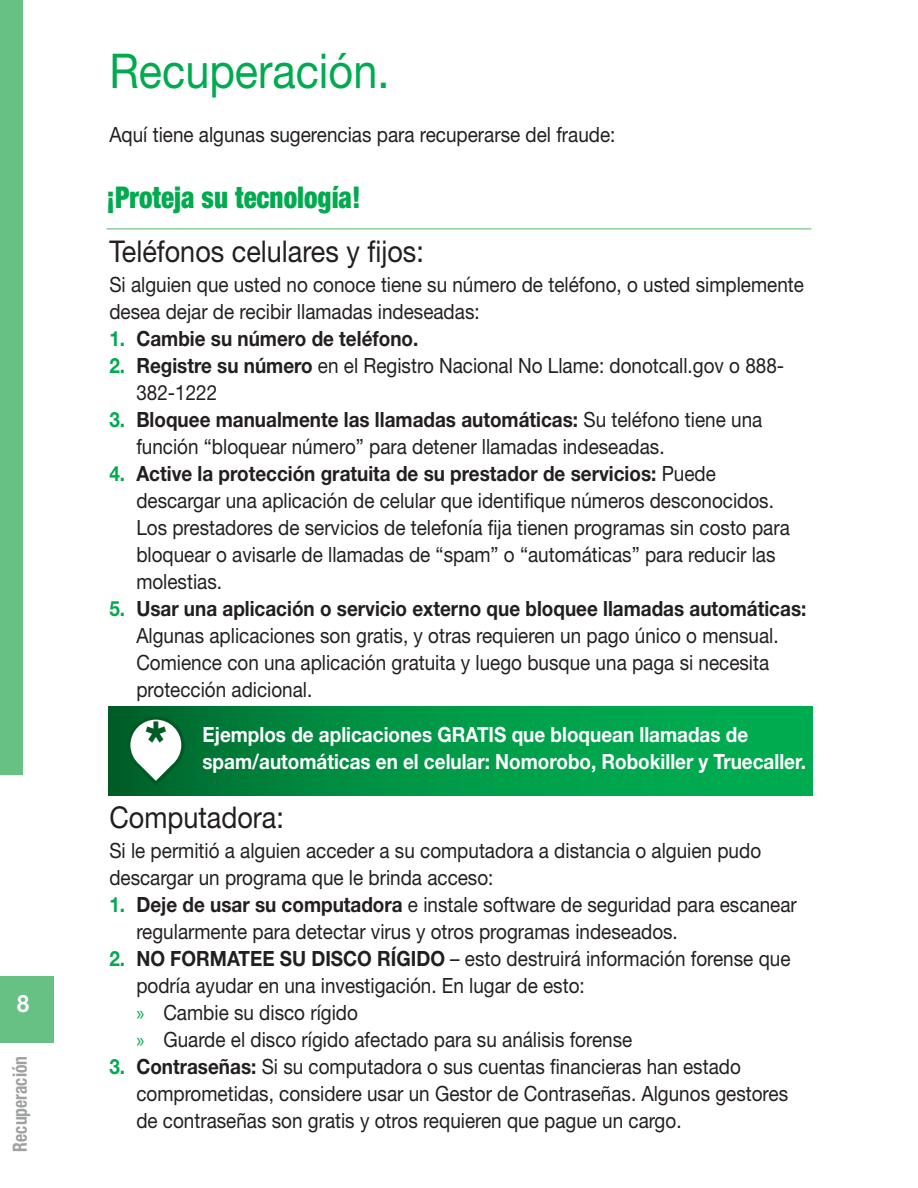
<style>
.page{position:relative;width:918px;height:1188px;background:#fff}
.page>*{position:absolute;margin:0;border:0;box-sizing:border-box;transform-origin:0 0}
.t1{font:900 condensed 54px "Helvetica Neue LT Std";color:#005a24;scale:.9 1}
.T5_32{font:48px "Helvetica Neue LT Std";color:#00aa4f;scale:.9 1}
.H1_20{font:30px "Helvetica Neue LT Std";color:#231f20;scale:.9 1}
.t2{font:900 condensed 30px "Helvetica Neue LT Std";color:#00aa4f;scale:.9 1}
.t3{font:700 24px "Helvetica Neue LT Std";color:#fff;scale:.9 1}
.Bullet_List{font:21px/27px "Helvetica Neue LT Std";color:#231f20;scale:.9 1}
.t4{font:700 21px "Helvetica Neue LT Std";color:#fff;scale:.9 1}
.t5{font:700 21px "Helvetica Neue LT Std";color:#231f20;scale:.9 1}
.t6{font:700 condensed 19.5px "Helvetica Neue LT Std";color:#9ea0a2;scale:.9 1}
.s1{color:#00aa4f}
.s2{font-weight:700;color:#00aa4f}
.s3{font-weight:700}
.s4{font-family:"Myriad Pro";color:#00aa4f}
</style>
<div class="page">
<div style="left:0;top:976px;width:54px;height:67px;background:#67c184"></div>
<div style="left:0;top:0;width:23px;height:775px;background:#67c184"></div>
<hr style="left:107px;top:228px;width:704px;height:2px;background:#8ccd9c">
<svg style="left:108px;top:706px;width:705px;height:90px;background:#009645"></svg>
<svg style="left:125px;top:715px;width:61px;height:73px"></svg>
<p class="t3" style="left:17px;top:988px;width:15px">8</p>
<p class="t6" style="left:8px;top:1152px;width:108px;rotate:-90deg">Recuperación</p>
<p class="T5_32" style="left:109px;top:43px;width:313px">Recuperación.</p>
<p class="Bullet_List" style="left:109px;top:121px;width:564px">Aquí tiene algunas sugerencias para recuperarse del fraude:</p>
<p class="t2" style="left:107px;top:179px;width:284px">¡Proteja su tecnología!</p>
<p class="H1_20" style="left:109px;top:234px;width:351px">Teléfonos celulares y fijos:</p>
<p class="Bullet_List" style="left:109px;top:271px;width:773px">Si alguien que usted no conoce tiene su número de teléfono, o usted simplemente desea dejar de recibir llamadas indeseadas:</p>
<p class="t5" style="left:109px;top:325px;width:345px"><span class="s1">1.</span> Cambie su número de teléfono.</p>
<p class="Bullet_List" style="left:136px;top:352px;width:721px;text-indent:-27px"><span class="s2">2.</span> <span class="s3">Registre su número</span> en el Registro Nacional No Llame: donotcall.gov o 888-<br>382-1222</p>
<p class="Bullet_List" style="left:136px;top:406px;width:697px;text-indent:-27px"><span class="s2">3.</span> <span class="s3">Bloquee manualmente las llamadas automáticas:</span> Su teléfono tiene una función “bloquear número” para detener llamadas indeseadas.</p>
<p class="Bullet_List" style="left:136px;top:460px;width:728px;text-indent:-27px"><span class="s2">4.</span> <span class="s3">Active la protección gratuita de su prestador de servicios:</span> Puede descargar una aplicación de celular que identifique números desconocidos.<br>Los prestadores de servicios de telefonía fija tienen programas sin costo para bloquear o avisarle de llamadas de “spam” o “automáticas” para reducir las molestias.</p>
<p class="Bullet_List" style="left:136px;top:595px;width:746px;text-indent:-27px"><span class="s2">5.</span> <span class="s3">Usar una aplicación o servicio externo que bloquee llamadas automáticas:<br></span>Algunas aplicaciones son gratis, y otras requieren un pago único o mensual.<br>Comience con una aplicación gratuita y luego busque una paga si necesita protección adicional.</p>
<p class="t4" style="left:202px;top:721px;width:608px">Ejemplos de aplicaciones GRATIS que bloquean llamadas de</p>
<p class="t1" style="left:146px;top:707px;width:23px">*</p>
<p class="t4" style="left:202px;top:748px;width:672px">spam/automáticas en el celular: Nomorobo, Robokiller y Truecaller.</p>
<p class="H1_20" style="left:109px;top:799px;width:195px">Computadora:</p>
<p class="Bullet_List" style="left:109px;top:836px;width:726px">Si le permitió a alguien acceder a su computadora a distancia o alguien pudo descargar un programa que le brinda acceso:</p>
<p class="Bullet_List" style="left:136px;top:890px;width:735px;text-indent:-27px"><span class="s2">1.</span> <span class="s3">Deje de usar su computadora</span> e instale software de seguridad para escanear regularmente para detectar virus y otros programas indeseados.</p>
<p class="Bullet_List" style="left:136px;top:944px;width:728px;text-indent:-27px"><span class="s2">2.</span> <span class="s3">NO FORMATEE SU DISCO RÍGIDO</span> – esto destruirá información forense que podría ayudar en una investigación. En lugar de esto:</p>
<p class="Bullet_List" style="left:136px;top:998px;width:248px"><span class="s4">»</span> Cambie su disco rígido</p>
<p class="Bullet_List" style="left:136px;top:1025px;width:553px"><span class="s4">»</span> Guarde el disco rígido afectado para su análisis forense</p>
<p class="Bullet_List" style="left:136px;top:1052px;width:726px;text-indent:-27px"><span class="s2">3.</span> <span class="s3">Contraseñas:</span> Si su computadora o sus cuentas financieras han estado comprometidas, considere usar un Gestor de Contraseñas. Algunos gestores de contraseñas son gratis y otros requieren que pague un cargo.</p>
</div>
